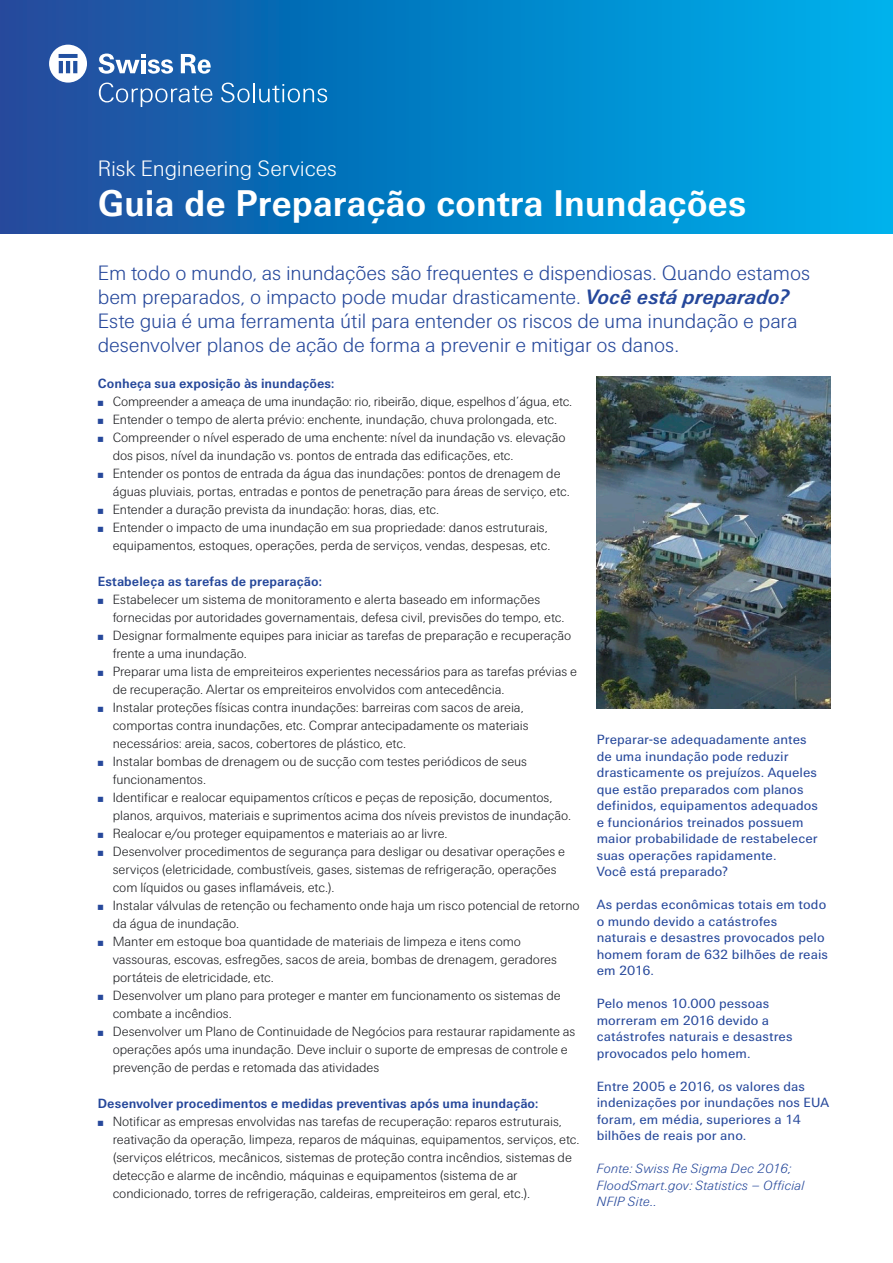
<style>
.page{position:relative;width:893px;height:1263px;background:#fff}
.page>*{position:absolute;margin:0;border:0;box-sizing:border-box;transform-origin:0 0}
.t1{font:700 37.5px "Swiss Re Sans OT";letter-spacing:-.005em;color:#fff}
.t2{font:300 22.5px "Swiss Re Sans OT";letter-spacing:-.005em;color:#fff}
.t3{font:300 21px/24px "Swiss Re Sans OT";letter-spacing:-.005em;color:#26489b}
.t4{font:300 13.5px "Swiss Re Sans OT";letter-spacing:-.005em;color:#1b1c20}
.t5{font:13.5px/16.5px "Swiss Re Sans OT";letter-spacing:.005em;color:#26489b}
.t6{font:700 13.5px "Swiss Re Sans OT";letter-spacing:.005em;color:#26489b}
.t7{font:italic 300 13.5px/16.5px "Swiss Re Sans OT";letter-spacing:.01em;color:#26489b}
.s1{font-weight:700;font-style:italic}
.s2{color:#26489b}
</style>
<div class="page">
<div style="left:0;top:0;width:893px;height:234px;background:linear-gradient(to right,#1a499a,#00b4ee)"></div>
<svg style="left:49px;top:45px;width:38px;height:38px"></svg>
<svg style="left:99px;top:54px;width:74px;height:20px"></svg>
<svg style="left:181px;top:54px;width:30px;height:20px"></svg>
<svg style="left:99px;top:83px;width:113px;height:24px;background:#4177b7"></svg>
<svg style="left:221px;top:83px;width:106px;height:19px;background:#3a89c3"></svg>
<img style="left:597px;top:376px;width:233px;height:333px">
<h2 class="t2" style="left:98px;top:155px;width:241px">Risk Engineering Services</h2>
<h1 class="t1" style="left:98px;top:181px;width:650px">Guia de Preparação contra Inundações</h1>
<p class="t3" style="left:98px;top:261px;width:714px">Em todo o mundo, as inundações são frequentes e dispendiosas. Quando estamos bem preparados, o impacto pode mudar drasticamente. <span class="s1">Você está preparado?<br></span>Este guia é uma ferramenta útil para entender os riscos de uma inundação e para desenvolver planos de ação de forma a prevenir e mitigar os danos.</p>
<p class="t6" style="left:98px;top:375px;width:238px">Conheça sua exposição às inundações:</p>
<p class="t4" style="left:98px;top:394px;width:476px"><span class="s2">̤</span> Compreender a ameaça de uma inundação: rio, ribeirão, dique, espelhos d’água, etc.</p>
<p class="t4" style="left:98px;top:412px;width:461px"><span class="s2">̤</span> Entender o tempo de alerta prévio: enchente, inundação, chuva prolongada, etc.</p>
<p class="t4" style="left:98px;top:430px;width:469px"><span class="s2">̤</span> Compreender o nível esperado de uma enchente: nível da inundação vs. elevação</p>
<p class="t4" style="left:113px;top:448px;width:403px">dos pisos, nível da inundação vs. pontos de entrada das edificações, etc.</p>
<p class="t4" style="left:98px;top:466px;width:464px"><span class="s2">̤</span> Entender os pontos de entrada da água das inundações: pontos de drenagem de</p>
<p class="t4" style="left:113px;top:484px;width:459px">águas pluviais, portas, entradas e pontos de penetração para áreas de serviço, etc.</p>
<p class="t4" style="left:98px;top:502px;width:343px"><span class="s2">̤</span> Entender a duração prevista da inundação: horas, dias, etc.</p>
<p class="t4" style="left:98px;top:520px;width:452px"><span class="s2">̤</span> Entender o impacto de uma inundação em sua propriedade: danos estruturais,</p>
<p class="t4" style="left:113px;top:538px;width:439px">equipamentos, estoques, operações, perda de serviços, vendas, despesas, etc.</p>
<p class="t6" style="left:98px;top:573px;width:226px">Estabeleça as tarefas de preparação:</p>
<p class="t4" style="left:98px;top:592px;width:444px"><span class="s2">̤</span> Estabelecer um sistema de monitoramento e alerta baseado em informações</p>
<p class="t4" style="left:113px;top:610px;width:453px">fornecidas por autoridades governamentais, defesa civil, previsões do tempo, etc.</p>
<p class="t4" style="left:98px;top:628px;width:475px"><span class="s2">̤</span> Designar formalmente equipes para iniciar as tarefas de preparação e recuperação</p>
<p class="t4" style="left:113px;top:646px;width:136px">frente a uma inundação.</p>
<p class="t4" style="left:98px;top:663px;width:481px"><span class="s2">̤</span> Preparar uma lista de empreiteiros experientes necessários para as tarefas prévias e</p>
<p class="t4" style="left:113px;top:681px;width:393px">de recuperação. Alertar os empreiteiros envolvidos com antecedência.</p>
<p class="t4" style="left:98px;top:699px;width:427px"><span class="s2">̤</span> Instalar proteções físicas contra inundações: barreiras com sacos de areia,</p>
<p class="t4" style="left:113px;top:717px;width:417px">comportas contra inundações, etc. Comprar antecipadamente os materiais</p>
<p class="t4" style="left:113px;top:735px;width:295px">necessários: areia, sacos, cobertores de plástico, etc.</p>
<p class="t4" style="left:98px;top:753px;width:431px"><span class="s2">̤</span> Instalar bombas de drenagem ou de sucção com testes periódicos de seus</p>
<p class="t4" style="left:113px;top:771px;width:95px">funcionamentos.</p>
<p class="t4" style="left:98px;top:789px;width:456px"><span class="s2">̤</span> Identificar e realocar equipamentos críticos e peças de reposição, documentos,</p>
<p class="t4" style="left:113px;top:807px;width:460px">planos, arquivos, materiais e suprimentos acima dos níveis previstos de inundação.</p>
<p class="t4" style="left:98px;top:825px;width:351px"><span class="s2">̤</span> Realocar e/ou proteger equipamentos e materiais ao ar livre.</p>
<p class="t4" style="left:98px;top:843px;width:469px"><span class="s2">̤</span> Desenvolver procedimentos de segurança para desligar ou desativar operações e</p>
<p class="t4" style="left:113px;top:861px;width:445px">serviços (eletricidade, combustíveis, gases, sistemas de refrigeração, operações</p>
<p class="t4" style="left:113px;top:879px;width:223px">com líquidos ou gases inflamáveis, etc.).</p>
<p class="t4" style="left:98px;top:897px;width:483px"><span class="s2">̤</span> Instalar válvulas de retenção ou fechamento onde haja um risco potencial de retorno</p>
<p class="t4" style="left:113px;top:915px;width:128px">da água de inundação.</p>
<p class="t4" style="left:98px;top:933px;width:425px"><span class="s2">̤</span> Manter em estoque boa quantidade de materiais de limpeza e itens como</p>
<p class="t4" style="left:113px;top:951px;width:446px">vassouras, escovas, esfregões, sacos de areia, bombas de drenagem, geradores</p>
<p class="t4" style="left:113px;top:969px;width:163px">portáteis de eletricidade, etc.</p>
<p class="t4" style="left:98px;top:987px;width:464px"><span class="s2">̤</span> Desenvolver um plano para proteger e manter em funcionamento os sistemas de</p>
<p class="t4" style="left:113px;top:1005px;width:121px">combate a incêndios.</p>
<p class="t4" style="left:98px;top:1023px;width:479px"><span class="s2">̤</span> Desenvolver um Plano de Continuidade de Negócios para restaurar rapidamente as</p>
<p class="t4" style="left:113px;top:1041px;width:457px">operações após uma inundação. Deve incluir o suporte de empresas de controle e</p>
<p class="t4" style="left:113px;top:1059px;width:268px">prevenção de perdas e retomada das atividades</p>
<p class="t6" style="left:98px;top:1095px;width:442px">Desenvolver procedimentos e medidas preventivas após uma inundação:</p>
<p class="t4" style="left:98px;top:1113px;width:466px"><span class="s2">̤</span> Notificar as empresas envolvidas nas tarefas de recuperação: reparos estruturais,</p>
<p class="t4" style="left:113px;top:1131px;width:468px">reativação da operação, limpeza, reparos de máquinas, equipamentos, serviços, etc.</p>
<p class="t4" style="left:113px;top:1149px;width:461px">(serviços elétricos, mecânicos, sistemas de proteção contra incêndios, sistemas de</p>
<p class="t4" style="left:113px;top:1167px;width:406px">detecção e alarme de incêndio, máquinas e equipamentos (sistema de ar</p>
<p class="t4" style="left:113px;top:1185px;width:419px">condicionado, torres de refrigeração, caldeiras, empreiteiros em geral, etc.).</p>
<p class="t5" style="left:597px;top:731px;width:223px">Preparar-se adequadamente antes de uma inundação pode reduzir drasticamente os prejuízos. Aqueles que estão preparados com planos definidos, equipamentos adequados e funcionários treinados possuem maior probabilidade de restabelecer suas operações rapidamente.<br>Você está preparado?</p>
<p class="t5" style="left:597px;top:896px;width:233px">As perdas econômicas totais em todo o mundo devido a catástrofes naturais e desastres provocados pelo homem foram de 632 bilhões de reais em 2016.</p>
<p class="t5" style="left:597px;top:995px;width:198px">Pelo menos 10.000 pessoas morreram em 2016 devido a catástrofes naturais e desastres provocados pelo homem.</p>
<p class="t5" style="left:597px;top:1078px;width:234px">Entre 2005 e 2016, os valores das indenizações por inundações nos EUA foram, em média, superiores a 14 bilhões de reais por ano.</p>
<p class="t7" style="left:597px;top:1161px;width:209px">Fonte: Swiss Re Sigma Dec 2016;<br>FloodSmart.gov: Statistics – Official<br>NFIP Site..</p>
</div>
